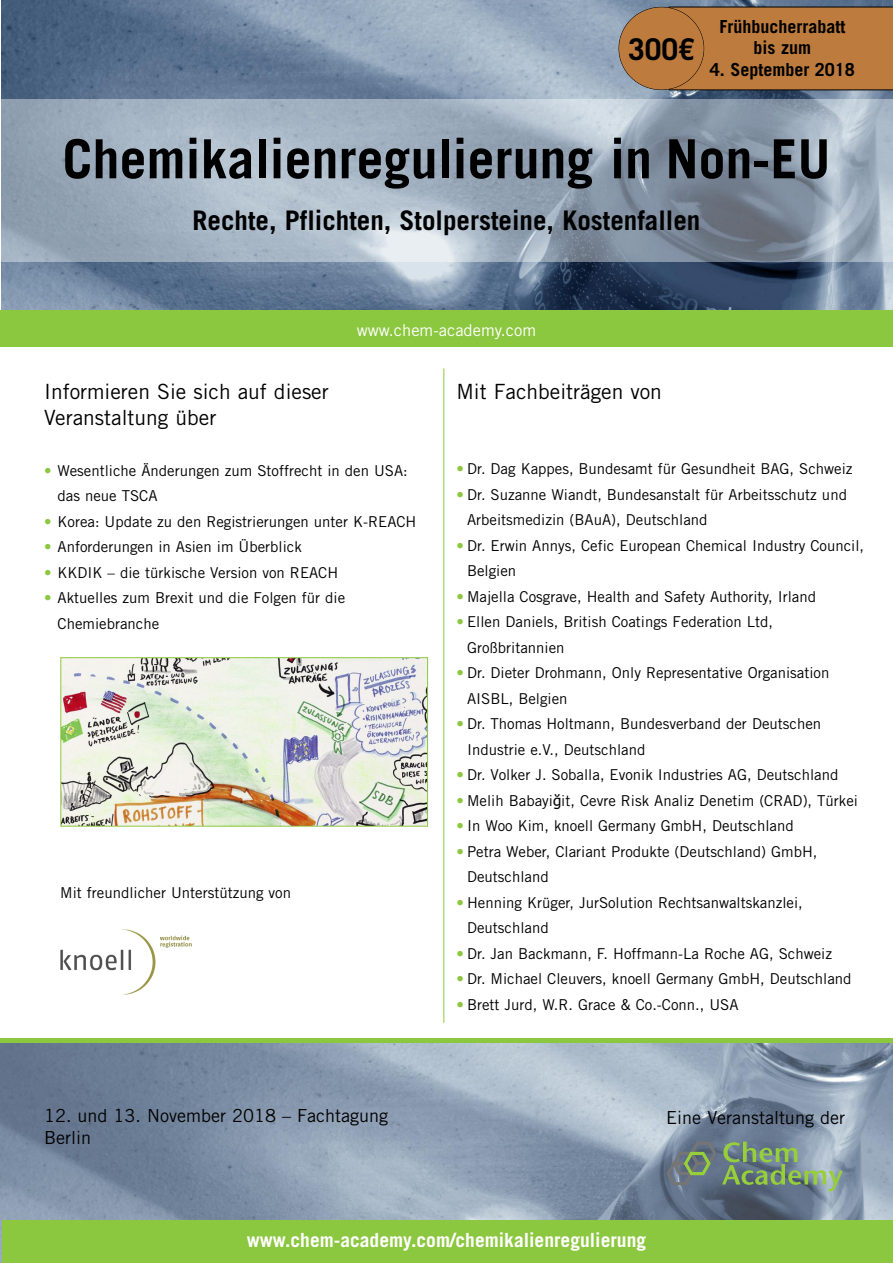
<style>
.page{position:relative;width:893px;height:1263px;background:#fff}
.page>*{position:absolute;margin:0;border:0;box-sizing:border-box;transform-origin:0 0}
.t1{font:700 54px "Trade Gothic";color:#000}
.t2{font:700 30px "Trade Gothic";color:#000}
.t3{font:700 27px "Trade Gothic";color:#000}
.t4{font:21px/25.5px "Trade Gothic";color:#000}
.t5{font:700 19.5px "Trade Gothic";color:#fff}
.t6{font:18px/22.5px "Trade Gothic";color:#000}
.t7{font:700 18px/21.6px "Trade Gothic";color:#000;text-align:center}
.t8{font:16.5px "Trade Gothic";color:#fff}
.t9{font:15px/25.5px "Trade Gothic";color:#000}
.s1{color:#8cc740}
.s2{font-family:"Tahoma"}
</style>
<div class="page">
<img style="left:1px;top:1042px;width:892px;height:221px">
<div style="left:2px;top:1220px;width:891px;height:43px;background:#8cc740"></div>
<hr style="left:0;top:1038px;width:893px;height:4px;background:#8cc740">
<hr style="left:443px;top:368px;width:1px;height:655px;background:#8cc740">
<svg style="left:666px;top:1142px;width:177px;height:49px;background:#798f84"></svg>
<img style="left:1px;top:0;width:892px;height:311px">
<div style="left:0;top:311px;width:893px;height:36px;background:#8cc740"></div>
<img style="left:1px;top:99px;width:892px;height:163px">
<img style="left:62px;top:659px;width:364px;height:165px">
<div style="left:60px;top:657px;width:368px;height:169px;border:1px solid #8cc740"></div>
<div style="left:669px;top:7px;width:224px;height:83px;background:#bd7b3d"></div>
<div style="left:619px;top:7px;width:85px;height:83px;background:#bd7b3d;border-radius:50%"></div>
<img style="left:60px;top:929px;width:132px;height:66px">
<h2 class="t2" style="left:628px;top:31px;width:68px">300€</h2>
<p class="t7" style="left:719px;top:15px;width:127px">Frühbucherrabatt bis zum</p>
<p class="t7" style="left:710px;top:58px;width:147px">4. September 2018</p>
<h1 class="t1" style="left:63px;top:126px;width:769px">Chemikalienregulierung in Non-EU</h1>
<h3 class="t3" style="left:193px;top:204px;width:509px">Rechte, Pflichten, Stolpersteine, Kostenfallen</h3>
<p class="t8" style="left:357px;top:320px;width:181px">www.chem-academy.com</p>
<h3 class="t4" style="left:44px;top:379px;width:286px">Informieren Sie sich auf dieser<br>Veranstaltung über</h3>
<p class="t9" style="left:58px;top:458px;width:352px;text-indent:-14px"><span class="s1">•</span> Wesentliche Änderungen zum Stoffrecht in den USA: das neue TSCA</p>
<p class="t9" style="left:44px;top:509px;width:374px"><span class="s1">•</span> Korea: Update zu den Registrierungen unter K-REACH</p>
<p class="t9" style="left:44px;top:534px;width:259px"><span class="s1">•</span> Anforderungen in Asien im Überblick</p>
<p class="t9" style="left:44px;top:560px;width:296px"><span class="s1">•</span> KKDIK – die türkische Version von REACH</p>
<p class="t9" style="left:58px;top:585px;width:289px;text-indent:-14px"><span class="s1">•</span> Aktuelles zum Brexit und die Folgen für die<br>Chemiebranche</p>
<p class="t9" style="left:60px;top:880px;width:232px">Mit freundlicher Unterstützung von</p>
<h3 class="t4" style="left:456px;top:379px;width:207px">Mit Fachbeiträgen von</h3>
<p class="t9" style="left:456px;top:456px;width:397px"><span class="s1">•</span> Dr. Dag Kappes, Bundesamt für Gesundheit BAG, Schweiz</p>
<p class="t9" style="left:467px;top:482px;width:381px;text-indent:-11px"><span class="s1">•</span> Dr. Suzanne Wiandt, Bundesanstalt für Arbeitsschutz und<br>Arbeitsmedizin (BAuA), Deutschland</p>
<p class="t9" style="left:467px;top:533px;width:398px;text-indent:-11px"><span class="s1">•</span> Dr. Erwin Annys, Cefic European Chemical Industry Council,<br>Belgien</p>
<p class="t9" style="left:456px;top:584px;width:361px"><span class="s1">•</span> Majella Cosgrave, Health and Safety Authority, Irland</p>
<p class="t9" style="left:467px;top:609px;width:307px;text-indent:-11px"><span class="s1">•</span> Ellen Daniels, British Coatings Federation Ltd,<br>Großbritannien</p>
<p class="t9" style="left:467px;top:660px;width:364px;text-indent:-11px"><span class="s1">•</span> Dr. Dieter Drohmann, Only Representative Organisation<br>AISBL, Belgien</p>
<p class="t9" style="left:467px;top:711px;width:356px;text-indent:-11px"><span class="s1">•</span> Dr. Thomas Holtmann, Bundesverband der Deutschen<br>Industrie e.V., Deutschland</p>
<p class="t9" style="left:456px;top:762px;width:383px"><span class="s1">•</span> Dr. Volker J. Soballa, Evonik Industries AG, Deutschland</p>
<p class="t9" style="left:456px;top:788px;width:403px"><span class="s1">•</span> Melih Babayi<span class="s2">ğ</span>it, Cevre Risk Analiz Denetim (CRAD), Türkei</p>
<p class="t9" style="left:456px;top:813px;width:339px"><span class="s1">•</span> In Woo Kim, knoell Germany GmbH, Deutschland</p>
<p class="t9" style="left:467px;top:839px;width:352px;text-indent:-11px"><span class="s1">•</span> Petra Weber, Clariant Produkte (Deutschland) GmbH,<br>Deutschland</p>
<p class="t9" style="left:467px;top:890px;width:337px;text-indent:-11px"><span class="s1">•</span> Henning Krüger, JurSolution Rechtsanwaltskanzlei,<br>Deutschland</p>
<p class="t9" style="left:456px;top:941px;width:377px"><span class="s1">•</span> Dr. Jan Backmann, F. Hoffmann-La Roche AG, Schweiz</p>
<p class="t9" style="left:456px;top:966px;width:397px"><span class="s1">•</span> Dr. Michael Cleuvers, knoell Germany GmbH, Deutschland</p>
<p class="t9" style="left:456px;top:992px;width:284px"><span class="s1">•</span> Brett Jurd, W.R. Grace &amp; Co.-Conn., USA</p>
<p class="t6" style="left:44px;top:1104px;width:346px">12. und 13. November 2018 – Fachtagung<br>Berlin</p>
<p class="t6" style="left:666px;top:1106px;width:180px">Eine Veranstaltung der</p>
<h3 class="t5" style="left:247px;top:1228px;width:401px">www.chem-academy.com/chemikalienregulierung</h3>
</div>
